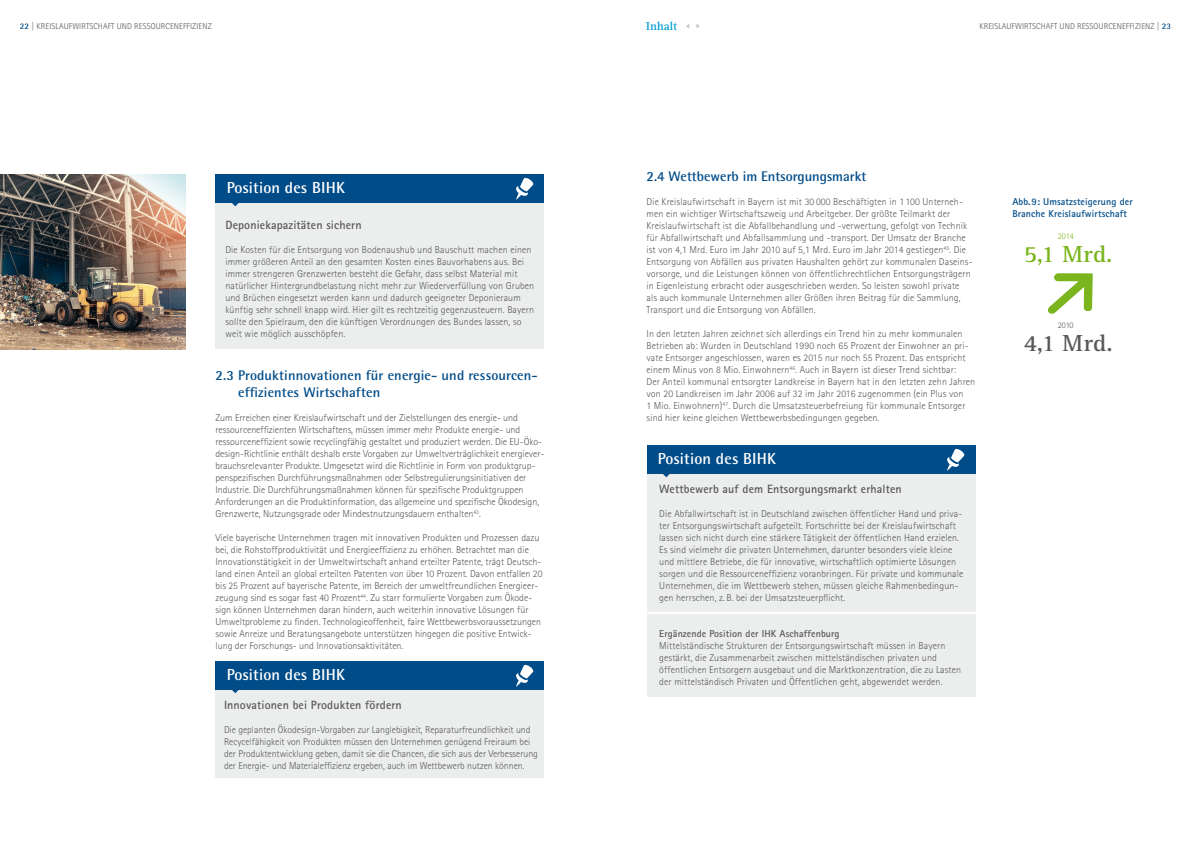
<style>
.page{position:relative;width:1191px;height:842px;background:#fff}
.page>*{position:absolute;margin:0;border:0;box-sizing:border-box;transform-origin:0 0}
.t1{font:700 24px "Agfa Rotis Serif";color:#58585a}
.t2{font:700 24px "Agfa Rotis Serif";color:#7ab51d}
.t3{font:700 16px "Agfa Rotis Semisans";letter-spacing:.01em;color:#fff}
.t4{font:700 14px/16.8px "AT Rotis Semi Sans";letter-spacing:.01em;color:#004c89}
.t5{font:700 12px "AT Rotis Sans Serif";letter-spacing:.01em;color:#58585a}
.t6{font:700 12px "Agfa Rotis Serif";color:#009dd1}
.t7{font:300 10px/12px "AT Rotis Sans Serif";letter-spacing:.01em;color:#58585a}
.t8{font:700 10px/12px "AT Rotis Sans Serif";letter-spacing:.01em;color:#004c89}
.t9{font:700 10px "AT Rotis Sans Serif";letter-spacing:.01em;color:#58585a}
.t10{font:300 8.5px "AT Rotis Sans Serif";letter-spacing:.01em;color:#58585a}
.t11{font:300 8.5px "AT Rotis Sans Serif";color:#7ab51d}
.s1{font-family:"Agfa Rotis Semisans";font-weight:700;color:#004c89}
</style>
<div class="page">
<img style="left:0;top:174px;width:185px;height:175px">
<div style="left:215px;top:194px;width:329px;height:155px;background:#eceded"></div>
<div style="left:215px;top:174px;width:329px;height:28px;background:#004c89"></div>
<svg style="left:516px;top:178px;width:17px;height:22px"></svg>
<div style="left:215px;top:681px;width:329px;height:97px;background:#eceded"></div>
<div style="left:215px;top:661px;width:329px;height:28px;background:#004c89"></div>
<svg style="left:516px;top:665px;width:17px;height:22px"></svg>
<div style="left:646px;top:465px;width:329px;height:232px;background:#eceded"></div>
<div style="left:646px;top:445px;width:329px;height:28px;background:#004c89"></div>
<svg style="left:947px;top:449px;width:17px;height:22px"></svg>
<hr style="left:641px;top:612px;width:351px;height:2px;background:#fff">
<svg style="left:231px;top:202px;width:8px;height:4px"></svg>
<svg style="left:231px;top:689px;width:8px;height:4px"></svg>
<svg style="left:662px;top:473px;width:8px;height:4px"></svg>
<svg style="left:1047px;top:273px;width:45px;height:41px"></svg>
<svg style="left:696px;top:24px;width:4px;height:4px"></svg>
<p class="t6" style="left:646px;top:19px;width:32px">Inhalt</p>
<p class="t10" style="left:20px;top:21px;width:193px"><span class="s1">22</span> | KREISLAUFWIRTSCHAFT UND RESSOURCENEFFIZIENZ</p>
<p class="t10" style="left:979px;top:21px;width:193px">KREISLAUFWIRTSCHAFT UND RESSOURCENEFFIZIENZ | <span class="s1">23</span></p>
<h2 class="t3" style="left:227px;top:178px;width:120px">Position des BIHK</h2>
<p class="t5" style="left:225px;top:217px;width:138px">Deponiekapazitäten sichern</p>
<p class="t7" style="left:225px;top:244px;width:310px">Die Kosten für die Entsorgung von Bodenaushub und Bauschutt machen einen immer größeren Anteil an den gesamten Kosten eines Bauvorhabens aus. Bei immer strengeren Grenzwerten besteht die Gefahr, dass selbst Material mit natürlicher Hintergrundbelastung nicht mehr zur Wiederverfüllung von Gruben und Brüchen eingesetzt werden kann und dadurch geeigneter Deponieraum künftig sehr schnell knapp wird. Hier gilt es rechtzeitig gegenzusteuern. Bayern sollte den Spielraum, den die künftigen Verordnungen des Bundes lassen, so weit wie möglich ausschöpfen.</p>
<h3 class="t4" style="left:238px;top:366px;width:301px;text-indent:-23px">2.3 Produktinnovationen für energie- und ressourcen&shy;effizientes Wirtschaften</h3>
<p class="t7" style="left:215px;top:412px;width:330px">Zum Erreichen einer Kreislaufwirtschaft und der Zielstellungen des energie- und ressourceneffizienten Wirtschaftens, müssen immer mehr Produkte energie- und ressourceneffizient sowie recyclingfähig gestaltet und produziert werden. Die EU-Öko&shy;design-Richtlinie enthält deshalb erste Vorgaben zur Umweltverträglichkeit energiever&shy;brauchsrelevanter Produkte. Umgesetzt wird die Richtlinie in Form von produktgrup&shy;penspezifischen Durchführungsmaßnahmen oder Selbstregulierungsinitiativen der Industrie. Die Durchführungsmaßnahmen können für spezifische Produktgruppen Anforderungen an die Produktinformation, das allgemeine und spezifische Ökodesign, Grenzwerte, Nutzungsgrade oder Mindestnutzungsdauern enthalten<sup>43</sup>.</p>
<p class="t7" style="left:215px;top:532px;width:328px">Viele bayerische Unternehmen tragen mit innovativen Produkten und Prozessen dazu bei, die Rohstoffproduktivität und Energieeffizienz zu erhöhen. Betrachtet man die Innovationstätigkeit in der Umweltwirtschaft anhand erteilter Patente, trägt Deutsch&shy;land einen Anteil an global erteilten Patenten von über 10 Prozent. Davon entfallen 20 bis 25 Prozent auf bayerische Patente, im Bereich der umweltfreundlichen Energieer&shy;zeugung sind es sogar fast 40 Prozent<sup>44</sup>. Zu starr formulierte Vorgaben zum Ökode&shy;sign können Unternehmen daran hindern, auch weiterhin innovative Lösungen für Umweltprobleme zu finden. Technologieoffenheit, faire Wettbewerbsvoraussetzungen sowie Anreize und Beratungsangebote unterstützen hingegen die positive Entwick&shy;lung der Forschungs- und Innovationsaktivitäten.</p>
<h2 class="t3" style="left:227px;top:665px;width:120px">Position des BIHK</h2>
<p class="t5" style="left:224px;top:697px;width:179px">Innovationen bei Produkten fördern</p>
<p class="t7" style="left:224px;top:724px;width:315px">Die geplanten Ökodesign-Vorgaben zur Langlebigkeit, Reparaturfreundlichkeit und Recycelfähigkeit von Produkten müssen den Unternehmen genügend Freiraum bei der Produktentwicklung geben, damit sie die Chancen, die sich aus der Verbesserung der Energie- und Materialeffizienz ergeben, auch im Wettbewerb nutzen können.</p>
<h3 class="t4" style="left:646px;top:168px;width:221px">2.4 Wettbewerb im Entsorgungsmarkt</h3>
<p class="t7" style="left:646px;top:196px;width:327px">Die Kreislaufwirtschaft in Bayern ist mit 30 000 Beschäftigten in 1 100 Unterneh&shy;men ein wichtiger Wirtschaftszweig und Arbeitgeber. Der größte Teilmarkt der Kreislaufwirtschaft ist die Abfallbehandlung und -verwertung, gefolgt von Technik für Abfallwirtschaft und Abfallsammlung und -transport. Der Umsatz der Branche ist von 4,1 Mrd. Euro im Jahr 2010 auf 5,1 Mrd. Euro im Jahr 2014 gestiegen<sup>45</sup>. Die Entsorgung von Abfällen aus privaten Haushalten gehört zur kommunalen Daseins&shy;vorsorge, und die Leistungen können von öffentlichrechtlichen Entsorgungsträgern in Eigenleistung erbracht oder ausgeschrieben werden. So leisten sowohl private als auch kommunale Unternehmen aller Größen ihren Beitrag für die Sammlung, Transport und die Entsorgung von Abfällen.</p>
<p class="t7" style="left:646px;top:328px;width:330px">In den letzten Jahren zeichnet sich allerdings ein Trend hin zu mehr kommunalen Betrieben ab: Wurden in Deutschland 1990 noch 65 Prozent der Einwohner an pri&shy;vate Entsorger angeschlossen, waren es 2015 nur noch 55 Prozent. Das entspricht einem Minus von 8 Mio. Einwohnern<sup>46</sup>. Auch in Bayern ist dieser Trend sichtbar:<br>Der Anteil kommunal entsorgter Landkreise in Bayern hat in den letzten zehn Jahren von 20 Landkreisen im Jahr 2006 auf 32 im Jahr 2016 zugenommen (ein Plus von<br>1 Mio. Einwohnern)<sup>47</sup>. Durch die Umsatzsteuerbefreiung für kommunale Entsorger sind hier keine gleichen Wettbewerbsbedingungen gegeben.</p>
<h2 class="t3" style="left:658px;top:449px;width:120px">Position des BIHK</h2>
<p class="t5" style="left:659px;top:481px;width:244px">Wettbewerb auf dem Entsorgungsmarkt erhalten</p>
<p class="t7" style="left:659px;top:508px;width:306px">Die Abfallwirtschaft ist in Deutschland zwischen öffentlicher Hand und priva&shy;ter Entsorgungswirtschaft aufgeteilt. Fortschritte bei der Kreislaufwirtschaft lassen sich nicht durch eine stärkere Tätigkeit der öffentlichen Hand erzielen.<br>Es sind vielmehr die privaten Unternehmen, darunter besonders viele kleine und mittlere Betriebe, die für innovative, wirtschaftlich optimierte Lösungen sorgen und die Ressourceneffizienz voranbringen. Für private und kommunale Unternehmen, die im Wettbewerb stehen, müssen gleiche Rahmenbedingun&shy;gen herrschen, z. B. bei der Umsatzsteuerpflicht.</p>
<p class="t9" style="left:659px;top:627px;width:182px">Ergänzende Position der IHK Aschaffenburg</p>
<p class="t7" style="left:659px;top:640px;width:303px">Mittelständische Strukturen der Entsorgungswirtschaft müssen in Bayern gestärkt, die Zusammenarbeit zwischen mittelständischen privaten und öffentlichen Entsorgern ausgebaut und die Marktkonzentration, die zu Lasten der mittelständisch Privaten und Öffentlichen geht, abgewendet werden.</p>
<p class="t8" style="left:1012px;top:195px;width:122px">Abb. 9: Umsatzsteigerung der<br>Branche Kreislaufwirtschaft</p>
<h1 class="t2" style="left:1023px;top:240px;width:90px">5,1 Mrd.</h1>
<p class="t11" style="left:1057px;top:231px;width:18px">2014</p>
<p class="t10" style="left:1057px;top:320px;width:17px">2010</p>
<h1 class="t1" style="left:1023px;top:329px;width:90px">4,1 Mrd.</h1>
</div>
